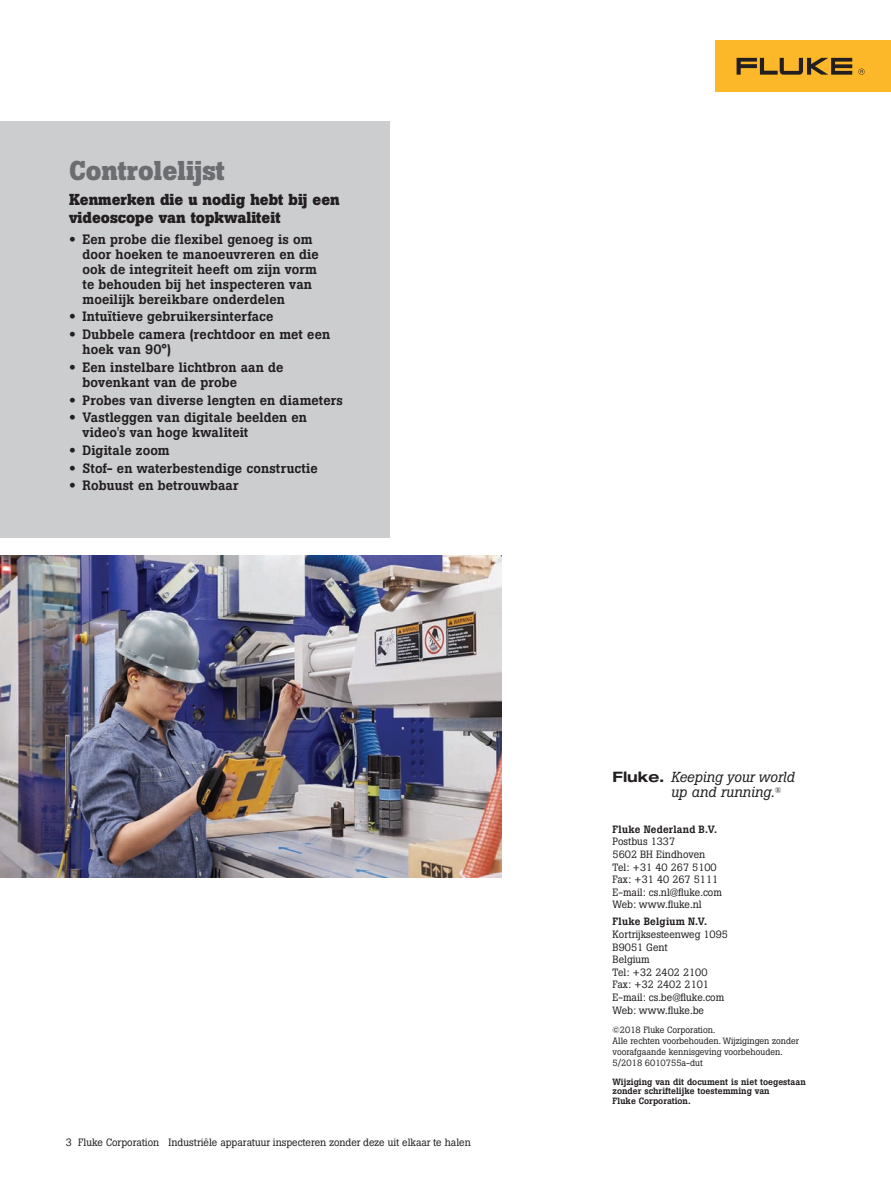
<style>
.page{position:relative;width:891px;height:1188px;background:#fff}
.page>*{position:absolute;margin:0;border:0;box-sizing:border-box;transform-origin:0 0}
.t1{font:700 27px "Boton Pro";color:#6c6d70}
.t2{font:700 15.75px/18px "Boton Pro";color:#231f20}
.t3{font:italic 14.4px/14.4px "Boton Pro";color:#231f20}
.t4{font:500 13.5px/15px "Boton Pro";letter-spacing:.005em;color:#231f20}
.t5{font:10.5px/12.6px "Boton Pro";color:#231f20}
.t6{font:500 10.5px "Boton Pro";letter-spacing:.02em;color:#231f20}
.t7{font:9px/10.8px "Boton Pro";color:#231f20}
.t8{font:500 9px/9.8px "Boton Pro";color:#231f20}
.s1{font-family:"Helvetica Neue LT Pro";font-weight:700;font-stretch:expanded}
.s2{font-family:"Helvetica Neue LT Pro";font-weight:700;font-style:normal;font-stretch:expanded}
</style>
<div class="page">
<div style="left:716px;top:40px;width:175px;height:52px;background:#fcb828"></div>
<svg style="left:737px;top:58px;width:115px;height:17px"></svg>
<svg style="left:858px;top:69px;width:7px;height:6px"></svg>
<div style="left:0;top:122px;width:390px;height:416px;background:#cccdcf"></div>
<img style="left:0;top:556px;width:501px;height:321px">
<h1 class="t1" style="left:69px;top:153px;width:157px">Controlelijst</h1>
<p class="t2" style="left:69px;top:190px;width:272px">Kenmerken die u nodig hebt bij een videoscope van topkwaliteit</p>
<p class="t4" style="left:83px;top:232px;width:238px;text-indent:-14px"><span class="s1">•</span> Een probe die flexibel genoeg is om door hoeken te manoeuvreren en die ook de integriteit heeft om zijn vorm te behouden bij het inspecteren van moeilijk bereikbare onderdelen</p>
<p class="t4" style="left:69px;top:309px;width:206px"><span class="s1">•</span> Intuïtieve gebruikersinterface</p>
<p class="t4" style="left:83px;top:327px;width:249px;text-indent:-14px"><span class="s1">•</span> Dubbele camera (rechtdoor en met een hoek van 90°)</p>
<p class="t4" style="left:83px;top:360px;width:202px;text-indent:-14px"><span class="s1">•</span> Een instelbare lichtbron aan de bovenkant van de probe</p>
<p class="t4" style="left:69px;top:392px;width:276px"><span class="s1">•</span> Probes van diverse lengten en diameters</p>
<p class="t4" style="left:83px;top:410px;width:226px;text-indent:-14px"><span class="s1">•</span> Vastleggen van digitale beelden en video's van hoge kwaliteit</p>
<p class="t4" style="left:69px;top:443px;width:102px"><span class="s1">•</span> Digitale zoom</p>
<p class="t4" style="left:69px;top:460px;width:250px"><span class="s1">•</span> Stof- en waterbestendige constructie</p>
<p class="t4" style="left:69px;top:478px;width:171px"><span class="s1">•</span> Robuust en betrouwbaar</p>
<p class="t5" style="left:66px;top:1136px;width:406px">3 Fluke Corporation Industriële apparatuur inspecteren zonder deze uit elkaar te halen</p>
<p class="t3" style="left:671px;top:770px;width:125px;text-indent:-58px"><span class="s2">Fluke.</span> Keeping your world up and running.<sup>®</sup></p>
<p class="t6" style="left:613px;top:822px;width:106px">Fluke Nederland B.V.</p>
<p class="t5" style="left:613px;top:835px;width:111px">Postbus 1337<br>5602 BH Eindhoven<br>Tel: +31 40 267 5100<br>Fax: +31 40 267 5111<br>E-mail: cs.nl@fluke.com<br>Web: www.fluke.nl</p>
<p class="t6" style="left:613px;top:915px;width:96px">Fluke Belgium N.V.</p>
<p class="t5" style="left:613px;top:928px;width:117px">Kortrijksesteenweg 1095<br>B9051 Gent<br>Belgium<br>Tel: +32 2402 2100<br>Fax: +32 2402 2101<br>E-mail: cs.be@fluke.com<br>Web: www.fluke.be</p>
<p class="t7" style="left:613px;top:1025px;width:188px">©2018 Fluke Corporation.<br>Alle rechten voorbehouden. Wijzigingen zonder voorafgaande kennisgeving voorbehouden.<br>5/2018 6010755a-dut</p>
<p class="t8" style="left:613px;top:1077px;width:195px">Wijziging van dit document is niet toegestaan zonder schriftelijke toestemming van<br>Fluke Corporation.</p>
</div>
